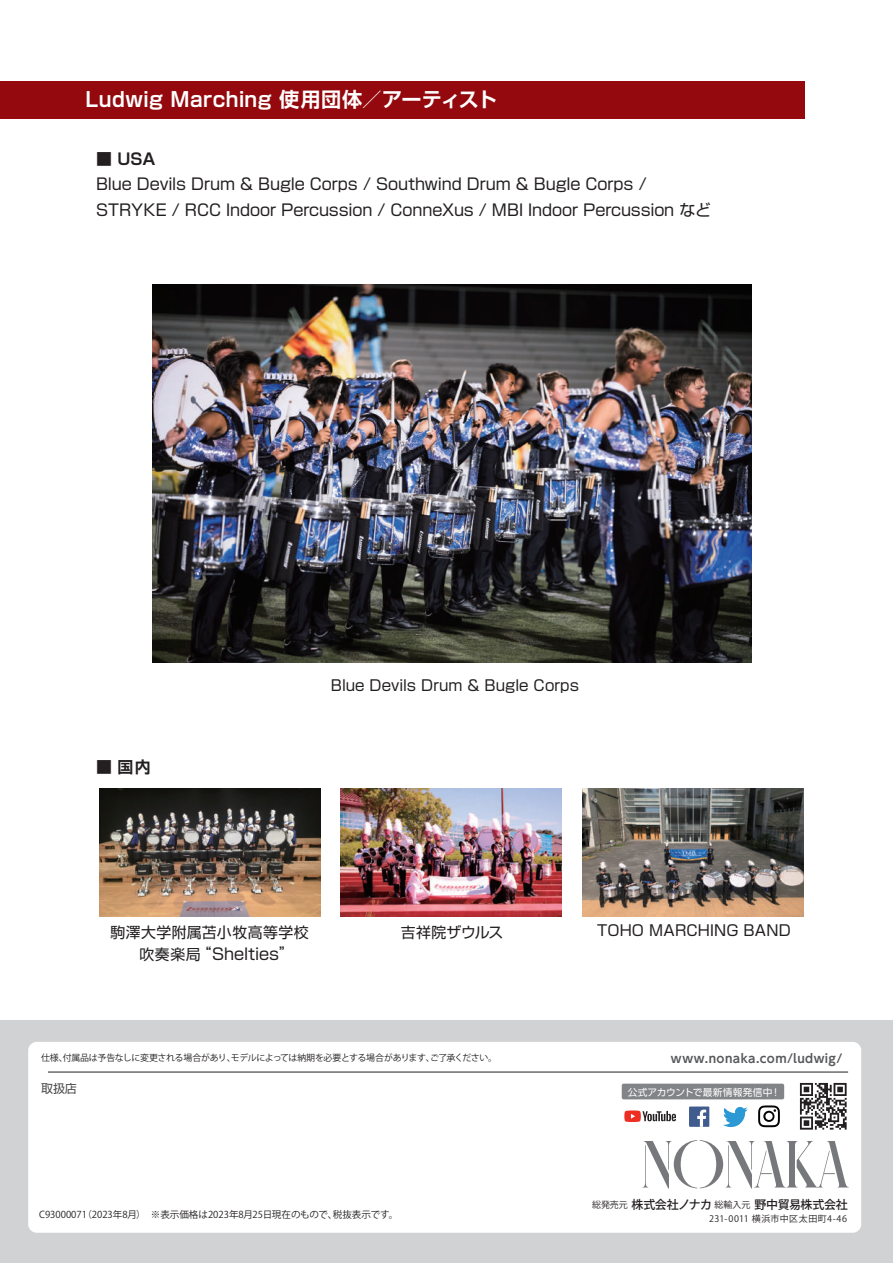
<style>
.page{position:relative;width:893px;height:1263px;background:#fff}
.page>*{position:absolute;margin:0;border:0;box-sizing:border-box;transform-origin:0 0}
.t1{font:700 20.25px "Shin Go Pro De";letter-spacing:.02em;color:#fff}
.t2{font:15.9px/25.5px "Shin Go Pro";letter-spacing:-.005em;color:#231f20}
.t3{font:700 15.9px "Shin Go Pro De";color:#231f20}
.t4{font:14.85px "Shin Go Pro";letter-spacing:.01em;color:#231f20}
.t5{font:500 12px "Koz Go Pr 6 N";letter-spacing:-.03em;color:#231f20}
.t6{font:700 12px "UD Shin Go Pro De";letter-spacing:.04em;color:#57585a}
.t7{font:12px "Shin Go Pro";color:#4b4c4d}
.t8{font:9.75px "UD Shin Go Pro";letter-spacing:.02em;color:#fff}
.t9{font:9.6px "Koz Go Pr 6 N";color:#231f20}
.t10{font:9px "Koz Go Pr 6 N";letter-spacing:-.035em;color:#231f20}
.t11{font:9px "Koz Go Pr 6 N";letter-spacing:.05em;color:#231f20}
.s1{font-size:14.85px}
.s2{font-weight:400;font-size:9px}
</style>
<div class="page">
<img style="left:153px;top:285px;width:599px;height:378px">
<div style="left:0;top:81px;width:805px;height:37px;background:#93090d"></div>
<img style="left:99px;top:788px;width:221px;height:128px">
<img style="left:583px;top:788px;width:221px;height:128px">
<img style="left:340px;top:788px;width:222px;height:128px">
<div style="left:0;top:1020px;width:893px;height:243px;background:#d1d2d4"></div>
<div style="left:28px;top:1042px;width:833px;height:191px;background:#fff;border-radius:8px"></div>
<svg style="left:642px;top:1140px;width:207px;height:48px"></svg>
<svg style="left:800px;top:1083px;width:47px;height:46px"></svg>
<div style="left:689px;top:1106px;width:20px;height:21px;background:#405c8f"></div>
<svg style="left:697px;top:1109px;width:9px;height:18px"></svg>
<div style="left:622px;top:1084px;width:162px;height:15px;background:#828487;border-radius:2px"></div>
<svg style="left:723px;top:1107px;width:25px;height:20px"></svg>
<svg style="left:624px;top:1110px;width:52px;height:12px"></svg>
<svg style="left:758px;top:1105px;width:22px;height:22px"></svg>
<hr style="left:48px;top:1072px;width:800px;height:1px;background:#231f20">
<p class="t1" style="left:85px;top:83px;width:413px">Ludwig Marching 使用団体／アーティスト</p>
<p class="t3" style="left:96px;top:145px;width:61px">■ USA</p>
<p class="t2" style="left:96px;top:169px;width:616px">Blue Devils Drum &amp; Bugle Corps / Southwind Drum &amp; Bugle Corps /<br>STRYKE / RCC Indoor Percussion / ConneXus / MBI Indoor Percussion など</p>
<p class="t3" style="left:96px;top:754px;width:56px">■ 国内</p>
<p class="t4" style="left:331px;top:673px;width:250px">Blue Devils Drum &amp; Bugle Corps</p>
<p class="t4" style="left:111px;top:920px;width:200px">駒澤大学附属苫小牧高等学校</p>
<p class="t2" style="left:139px;top:940px;width:157px"><span class="s1">吹奏楽局</span>“Shelties”</p>
<p class="t4" style="left:401px;top:920px;width:104px">吉祥院ザウルス</p>
<p class="t4" style="left:597px;top:918px;width:195px">TOHO MARCHING BAND</p>
<p class="t10" style="left:41px;top:1052px;width:458px">仕様、付属品は予告なしに変更される場合があり、モデルによっては納期を必要とする場合があります、ご了承ください。</p>
<p class="t7" style="left:41px;top:1078px;width:37px">取扱店</p>
<p class="t9" style="left:39px;top:1209px;width:361px">C93000071（2023年8月）　※表示価格は2023年8月25日現在のもので、税抜表示です。</p>
<p class="t6" style="left:671px;top:1048px;width:173px">www.nonaka.com/ludwig/</p>
<p class="t8" style="left:628px;top:1084px;width:154px">公式アカウントで最新情報発信中！</p>
<p class="t5" style="left:592px;top:1198px;width:257px"><span class="s2">総発売元</span> 株式会社ノナカ<span class="s2">総輸入元</span>野中貿易株式会社</p>
<p class="t11" style="left:709px;top:1213px;width:140px">231-0011 横浜市中区太田町4-46</p>
</div>
